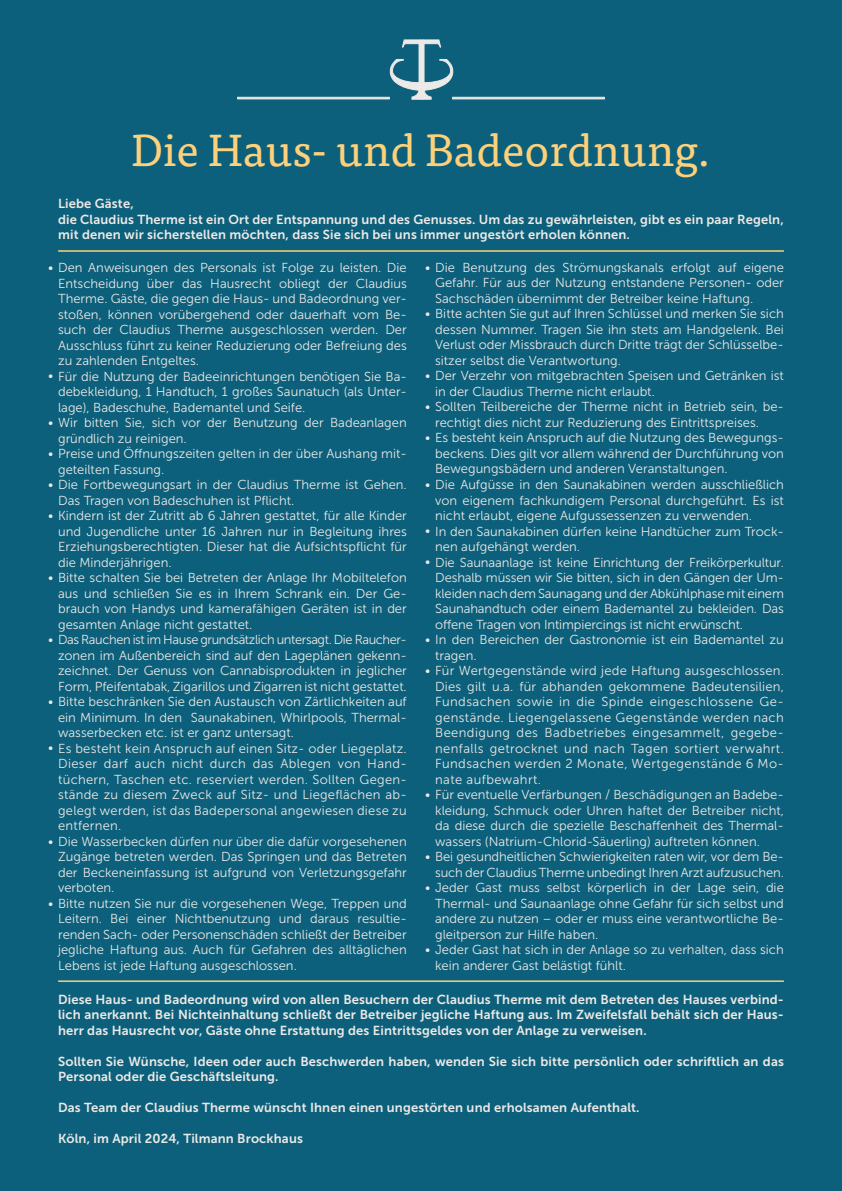
<style>
.page{position:relative;width:842px;height:1191px;background:#0c607b}
.page>*{position:absolute;margin:0;border:0;box-sizing:border-box;transform-origin:0 0}
.t1{font:45px "Tisa Pro";color:#fdd17c}
.t2{font:13px/15.5px "Museo Sans 300";color:#ece9e6;text-align:justify}
.t3{font:13px/15.5px "Museo Sans 700";letter-spacing:.01em;color:#ece9e6}
</style>
<div class="page">
<svg style="left:389px;top:39px;width:66px;height:61px"></svg>
<div style="left:237px;top:97px;width:153px;height:2px;background:#ece9e6;border:1px solid #ece9e6"></div>
<div style="left:452px;top:97px;width:153px;height:2px;background:#ece9e6;border:1px solid #ece9e6"></div>
<hr style="left:58px;top:250px;width:726px;height:2px;background:#fdd17c">
<hr style="left:58px;top:980px;width:726px;height:2px;background:#fdd17c">
<h1 class="t1" style="left:132px;top:117px;width:580px">Die Haus- und Badeordnung.</h1>
<p class="t3" style="left:58px;top:196px;width:727px">Liebe Gäste,<br>die Claudius Therme ist ein Ort der Entspannung und des Genusses. Um das zu gewährleisten, gibt es ein paar Regeln, mit denen wir sicherstellen möchten, dass Sie sich bei uns immer ungestört erholen können.</p>
<p class="t2" style="left:58px;top:260px;width:350px;text-indent:-10px">• Den Anweisungen des Personals ist Folge zu leisten. Die Entscheidung über das Hausrecht obliegt der Claudius Therme. Gäste, die gegen die Haus- und Badeordnung ver&shy;stoßen, können vorübergehend oder dauerhaft vom Be&shy;such der Claudius Therme ausgeschlossen werden. Der Ausschluss führt zu keiner Reduzierung oder Befreiung des zu zahlenden Entgeltes.</p>
<p class="t2" style="left:58px;top:368px;width:350px;text-indent:-10px">• Für die Nutzung der Badeeinrichtungen benötigen Sie Ba&shy;debekleidung, 1 Handtuch, 1 großes Saunatuch (als Unter&shy;lage), Badeschuhe, Bademantel und Seife.</p>
<p class="t2" style="left:58px;top:415px;width:350px;text-indent:-10px">• Wir bitten Sie, sich vor der Benutzung der Badeanlagen gründlich zu reinigen.</p>
<p class="t2" style="left:58px;top:446px;width:350px;text-indent:-10px">• Preise und Öffnungszeiten gelten in der über Aushang mit&shy;geteilten Fassung.</p>
<p class="t2" style="left:58px;top:477px;width:350px;text-indent:-10px">• Die Fortbewegungsart in der Claudius Therme ist Gehen.<br>Das Tragen von Badeschuhen ist Pflicht.</p>
<p class="t2" style="left:58px;top:508px;width:350px;text-indent:-10px">• Kindern ist der Zutritt ab 6 Jahren gestattet, für alle Kinder und Jugendliche unter 16 Jahren nur in Begleitung ihres Erziehungsberechtigten. Dieser hat die Aufsichtspflicht für die Minderjährigen.</p>
<p class="t2" style="left:58px;top:570px;width:350px;text-indent:-10px">• Bitte schalten Sie bei Betreten der Anlage Ihr Mobiltelefon aus und schließen Sie es in Ihrem Schrank ein. Der Ge&shy;brauch von Handys und kamerafähigen Geräten ist in der gesamten Anlage nicht gestattet.</p>
<p class="t2" style="left:58px;top:632px;width:350px;text-indent:-10px">• Das Rauchen ist im Hause grundsätzlich untersagt. Die Raucher&shy;zonen im Außenbereich sind auf den Lageplänen gekenn&shy;zeichnet. Der Genuss von Cannabisprodukten in jeglicher Form, Pfeifentabak, Zigarillos und Zigarren ist nicht gestattet.</p>
<p class="t2" style="left:58px;top:694px;width:350px;text-indent:-10px">• Bitte beschränken Sie den Austausch von Zärtlichkeiten auf ein Minimum. In den Saunakabinen, Whirlpools, Thermal&shy;wasserbecken etc. ist er ganz untersagt.</p>
<p class="t2" style="left:58px;top:740px;width:350px;text-indent:-10px">• Es besteht kein Anspruch auf einen Sitz- oder Liegeplatz.<br>Dieser darf auch nicht durch das Ablegen von Hand&shy;tüchern, Taschen etc. reserviert werden. Sollten Gegen&shy;stände zu diesem Zweck auf Sitz- und Liegeflächen ab&shy;gelegt werden, ist das Badepersonal angewiesen diese zu entfernen.</p>
<p class="t2" style="left:58px;top:833px;width:350px;text-indent:-10px">• Die Wasserbecken dürfen nur über die dafür vorgesehenen Zugänge betreten werden. Das Springen und das Betreten der Beckeneinfassung ist aufgrund von Verletzungsgefahr verboten.</p>
<p class="t2" style="left:58px;top:895px;width:350px;text-indent:-10px">• Bitte nutzen Sie nur die vorgesehenen Wege, Treppen und Leitern. Bei einer Nichtbenutzung und daraus resultie&shy;renden Sach- oder Personenschäden schließt der Betreiber jegliche Haftung aus. Auch für Gefahren des alltäglichen Lebens ist jede Haftung ausgeschlossen.</p>
<p class="t2" style="left:435px;top:260px;width:350px;text-indent:-10px">• Die Benutzung des Strömungskanals erfolgt auf eigene Gefahr. Für aus der Nutzung entstandene Personen- oder Sachschäden übernimmt der Betreiber keine Haftung.</p>
<p class="t2" style="left:435px;top:306px;width:350px;text-indent:-10px">• Bitte achten Sie gut auf Ihren Schlüssel und merken Sie sich dessen Nummer. Tragen Sie ihn stets am Handgelenk. Bei Verlust oder Missbrauch durch Dritte trägt der Schlüsselbe&shy;sitzer selbst die Verantwortung.</p>
<p class="t2" style="left:435px;top:368px;width:350px;text-indent:-10px">• Der Verzehr von mitgebrachten Speisen und Getränken ist in der Claudius Therme nicht erlaubt.</p>
<p class="t2" style="left:435px;top:399px;width:350px;text-indent:-10px">• Sollten Teilbereiche der Therme nicht in Betrieb sein, be&shy;rechtigt dies nicht zur Reduzierung des Eintrittspreises.</p>
<p class="t2" style="left:435px;top:430px;width:350px;text-indent:-10px">• Es besteht kein Anspruch auf die Nutzung des Bewegungs&shy;beckens. Dies gilt vor allem während der Durchführung von Bewegungsbädern und anderen Veranstaltungen.</p>
<p class="t2" style="left:435px;top:477px;width:350px;text-indent:-10px">• Die Aufgüsse in den Saunakabinen werden ausschließlich von eigenem fachkundigem Personal durchgeführt. Es ist nicht erlaubt, eigene Aufgussessenzen zu verwenden.</p>
<p class="t2" style="left:435px;top:523px;width:350px;text-indent:-10px">• In den Saunakabinen dürfen keine Handtücher zum Trock&shy;nen aufgehängt werden.</p>
<p class="t2" style="left:435px;top:554px;width:350px;text-indent:-10px">• Die Saunaanlage ist keine Einrichtung der Freikörperkultur.<br>Deshalb müssen wir Sie bitten, sich in den Gängen der Um&shy;kleiden nach dem Saunagang und der Abkühlphase mit einem Saunahandtuch oder einem Bademantel zu bekleiden. Das offene Tragen von Intimpiercings ist nicht erwünscht.</p>
<p class="t2" style="left:435px;top:632px;width:350px;text-indent:-10px">• In den Bereichen der Gastronomie ist ein Bademantel zu tragen.</p>
<p class="t2" style="left:435px;top:663px;width:350px;text-indent:-10px">• Für Wertgegenstände wird jede Haftung ausgeschlossen.<br>Dies gilt u.a. für abhanden gekommene Badeutensilien, Fundsachen sowie in die Spinde eingeschlossene Ge&shy;genstände. Liegengelassene Gegenstände werden nach Beendigung des Badbetriebes eingesammelt, gegebe&shy;nenfalls getrocknet und nach Tagen sortiert verwahrt.<br>Fundsachen werden 2 Monate, Wertgegenstände 6 Mo&shy;nate aufbewahrt.</p>
<p class="t2" style="left:435px;top:787px;width:350px;text-indent:-10px">• Für eventuelle Verfärbungen / Beschädigungen an Badebe&shy;kleidung, Schmuck oder Uhren haftet der Betreiber nicht, da diese durch die spezielle Beschaffenheit des Thermal&shy;wassers (Natrium-Chlorid-Säuerling) auftreten können.</p>
<p class="t2" style="left:425px;top:849px;width:360px;text-align:right">• Bei gesundheitlichen Schwierigkeiten raten wir, vor dem Be&shy;such der Claudius Therme unbedingt Ihren Arzt aufzusuchen.</p>
<p class="t2" style="left:435px;top:880px;width:350px;text-indent:-10px">• Jeder Gast muss selbst körperlich in der Lage sein, die Thermal- und Saunaanlage ohne Gefahr für sich selbst und andere zu nutzen – oder er muss eine verantwortliche Be&shy;gleitperson zur Hilfe haben.</p>
<p class="t2" style="left:435px;top:942px;width:350px;text-indent:-10px">• Jeder Gast hat sich in der Anlage so zu verhalten, dass sich kein anderer Gast belästigt fühlt.</p>
<p class="t3" style="left:58px;top:991px;width:727px;text-align:justify">Diese Haus- und Badeordnung wird von allen Besuchern der Claudius Therme mit dem Betreten des Hauses verbind&shy;lich anerkannt. Bei Nichteinhaltung schließt der Betreiber jegliche Haftung aus. Im Zweifelsfall behält sich der Haus&shy;herr das Hausrecht vor, Gäste ohne Erstattung des Eintrittsgeldes von der Anlage zu verweisen.</p>
<p class="t3" style="left:58px;top:1053px;width:727px">Sollten Sie Wünsche, Ideen oder auch Beschwerden haben, wenden Sie sich bitte persönlich oder schriftlich an das<br>Personal oder die Geschäftsleitung.</p>
<p class="t3" style="left:58px;top:1099px;width:583px">Das Team der Claudius Therme wünscht Ihnen einen ungestörten und erholsamen Aufenthalt.</p>
<p class="t3" style="left:58px;top:1130px;width:246px">Köln, im April 2024, Tilmann Brockhaus</p>
</div>
